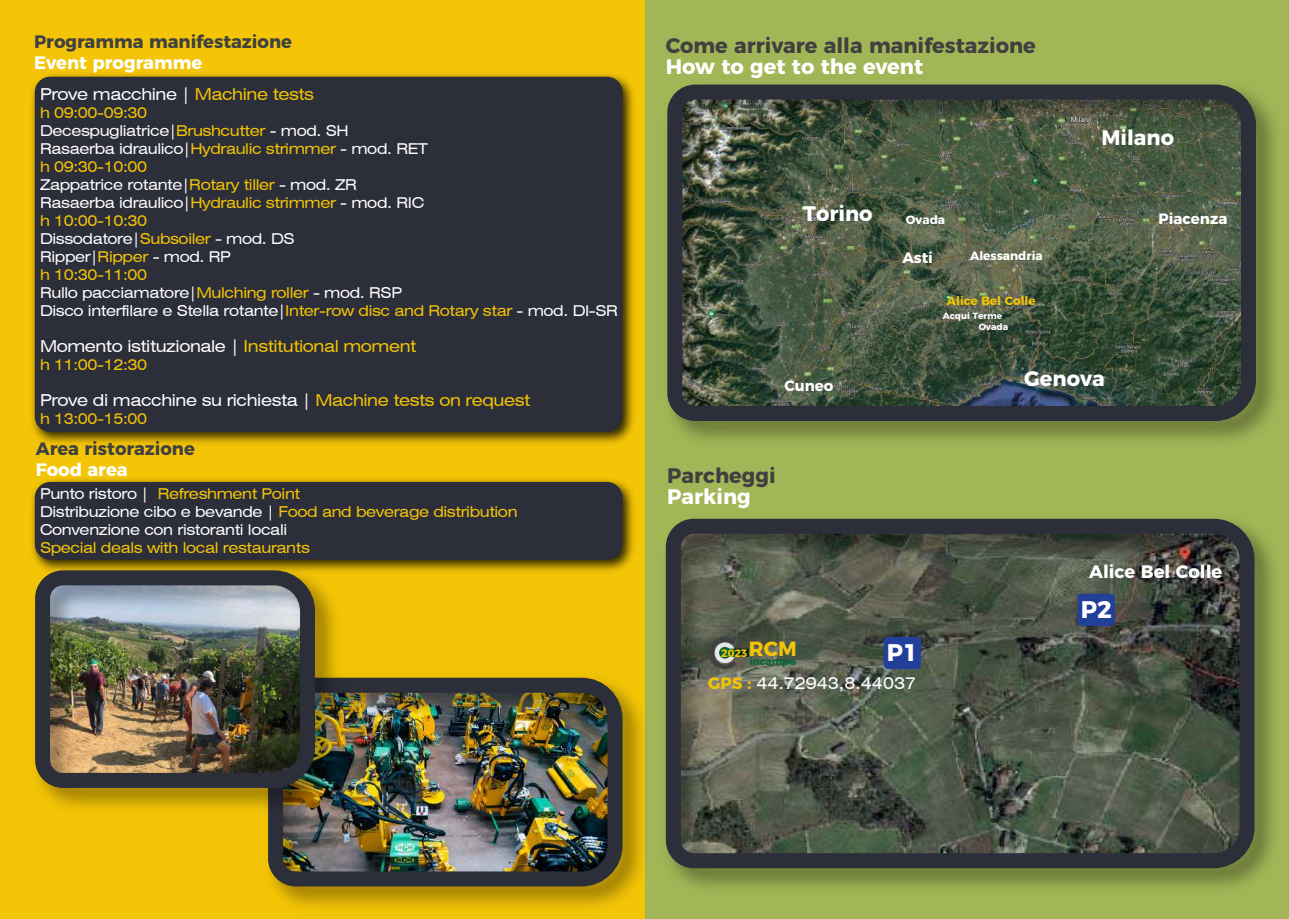
<style>
.page{position:relative;width:1289px;height:919px;background:#fff}
.page>*{position:absolute;margin:0;border:0;box-sizing:border-box;transform-origin:0 0}
.t1{font:700 24px "Montserrat";color:#fff}
.t2{font:700 21px "Montserrat";color:#fff}
.t3{font:700 21px "Montserrat";color:#404041}
.t4{font:700 20.55px "Montserrat";color:#f4c506}
.t5{font:700 18px "Montserrat";color:#404041}
.t6{font:700 18px "Montserrat";color:#fff}
.t7{font:expanded 16.5px "Swiss 721 BT";letter-spacing:-.025em;color:#fff}
.t8{font:expanded 16.5px "Swiss 721 BT";color:#fff}
.t9{font:expanded 15px/18px "Swiss 721 BT";letter-spacing:-.025em;color:#fff}
.t10{font:expanded 15px "Swiss 721 BT";letter-spacing:-.025em;color:#f4c506}
.t11{font:expanded 15px "Swiss 721 BT";letter-spacing:-.025em;color:#f3c402}
.t12{font:700 15px "Montserrat";color:#fff}
.t13{font:700 12px "Montserrat";color:#fff}
.t14{font:700 12px "Montserrat";color:#f4c506}
.t15{font:700 10.8px "Montserrat";color:#f4c506}
.t16{font:700 10.2px "Montserrat";color:#006838}
.t17{font:700 9px "Montserrat";color:#fff}
.s1{color:#f3c402}
.s2{color:#f4c506}
.s3{font-family:"Montserrat";font-weight:700;font-stretch:normal;color:#f4c506}
</style>
<div class="page">
<div style="left:644px;top:0;width:644px;height:918px;background:#a2b657"></div>
<div style="left:0;top:0;width:644px;height:918px;background:#f4c506"></div>
<img style="left:31px;top:74px;width:603px;height:370px">
<div style="left:35px;top:77px;width:587px;height:355px;background:#2c2e3a;border-radius:16px"></div>
<img style="left:31px;top:479px;width:603px;height:93px">
<div style="left:35px;top:482px;width:587px;height:77px;background:#2c2e3a;border-radius:16px"></div>
<img style="left:279px;top:665px;width:366px;height:253px">
<img style="left:268px;top:670px;width:362px;height:223px">
<img style="left:31px;top:558px;width:317px;height:262px">
<img style="left:31px;top:563px;width:291px;height:232px">
<svg style="left:665px;top:82px;width:598px;height:346px;background:#475541"></svg>
<svg style="left:663px;top:516px;width:598px;height:359px;background:#4d5346"></svg>
<div style="left:1077px;top:593px;width:37px;height:33px;background:#224099;border-radius:5px"></div>
<svg style="left:708px;top:637px;width:40px;height:31px"></svg>
<div style="left:883px;top:636px;width:37px;height:33px;background:#224099;border-radius:5px"></div>
<p class="t5" style="left:34px;top:27px;width:259px">Programma manifestazione</p>
<p class="t6" style="left:34px;top:48px;width:170px">Event programme</p>
<p class="t7" style="left:40px;top:84px;width:275px">Prove macchine | <span class="s1">Machine tests</span></p>
<p class="t9" style="left:40px;top:104px;width:579px"><span class="s1">h 09:00-09:30<br></span>Decespugliatrice|<span class="s1">Brushcutter</span> - mod. SH<br>Rasaerba idraulico|<span class="s1">Hydraulic strimmer</span> - mod. RET<br><span class="s1">h 09:30-10:00<br></span>Zappatrice rotante|<span class="s1">Rotary tiller</span> - mod. ZR<br>Rasaerba idraulico|<span class="s1">Hydraulic strimmer</span> - mod. RIC<br><span class="s1">h 10:00-10:30<br></span>Dissodatore|<span class="s1">Subsoiler</span> - mod. DS<br>Ripper|<span class="s2">Ripper</span> - mod. RP<br><span class="s1">h 10:30-11:00<br></span>Rullo pacciamatore|<span class="s2">Mulching roller</span> - mod. RSP<br>Disco interfilare e Stella rotante|<span class="s1">Inter-row disc and Rotary star</span> - mod. DI-SR</p>
<p class="t7" style="left:40px;top:336px;width:378px">Momento istituzionale | <span class="s1">Institutional moment</span></p>
<p class="t11" style="left:40px;top:356px;width:109px">h 11:00-12:30</p>
<p class="t7" style="left:40px;top:390px;width:491px">Prove di macchine su richiesta | <span class="s1">Machine tests on request</span></p>
<p class="t11" style="left:40px;top:410px;width:109px">h 13:00-15:00</p>
<h2 class="t3" style="left:665px;top:28px;width:371px">Come arrivare alla manifestazione</h2>
<h2 class="t2" style="left:665px;top:49px;width:259px">How to get to the event</h2>
<h2 class="t2" style="left:803px;top:196px;width:71px">Torino</h2>
<p class="t13" style="left:905px;top:209px;width:41px">Ovada</p>
<p class="t12" style="left:902px;top:245px;width:32px">Asti</p>
<p class="t13" style="left:970px;top:246px;width:74px">Alessandria</p>
<p class="t14" style="left:946px;top:290px;width:90px">Alice Bel Colle</p>
<p class="t17" style="left:942px;top:308px;width:61px">Acqui Terme</p>
<p class="t17" style="left:978px;top:319px;width:31px">Ovada</p>
<h2 class="t2" style="left:1101px;top:121px;width:74px">Milano</h2>
<p class="t12" style="left:1158px;top:206px;width:70px">Piacenza</p>
<p class="t12" style="left:784px;top:373px;width:51px">Cuneo</p>
<h2 class="t2" style="left:1024px;top:361px;width:82px">Genova</h2>
<p class="t5" style="left:36px;top:433px;width:161px">Area ristorazione</p>
<p class="t6" style="left:36px;top:454px;width:93px">Food area</p>
<h2 class="t3" style="left:667px;top:458px;width:110px">Parcheggi</h2>
<h2 class="t2" style="left:667px;top:479px;width:85px">Parking</h2>
<p class="t9" style="left:40px;top:484px;width:479px">Punto ristoro | <span class="s2">Refreshment Point<br></span>Distribuzione cibo e bevande | <span class="s2">Food and beverage distribution<br></span>Convenzione con ristoranti locali</p>
<p class="t10" style="left:40px;top:538px;width:271px">Special deals with local restaurants</p>
<h3 class="t4" style="left:749px;top:631px;width:49px">RCM</h3>
<p class="t16" style="left:749px;top:652px;width:48px">incampo</p>
<p class="t15" style="left:721px;top:644px;width:28px">2023</p>
<h1 class="t1" style="left:886px;top:633px;width:33px">P1</h1>
<p class="t8" style="left:708px;top:673px;width:209px"><span class="s3">GPS :</span> 44.72943,8.44037</p>
<p class="t6" style="left:1089px;top:556px;width:135px">Alice Bel Colle</p>
<h1 class="t1" style="left:1080px;top:590px;width:33px">P2</h1>
</div>
